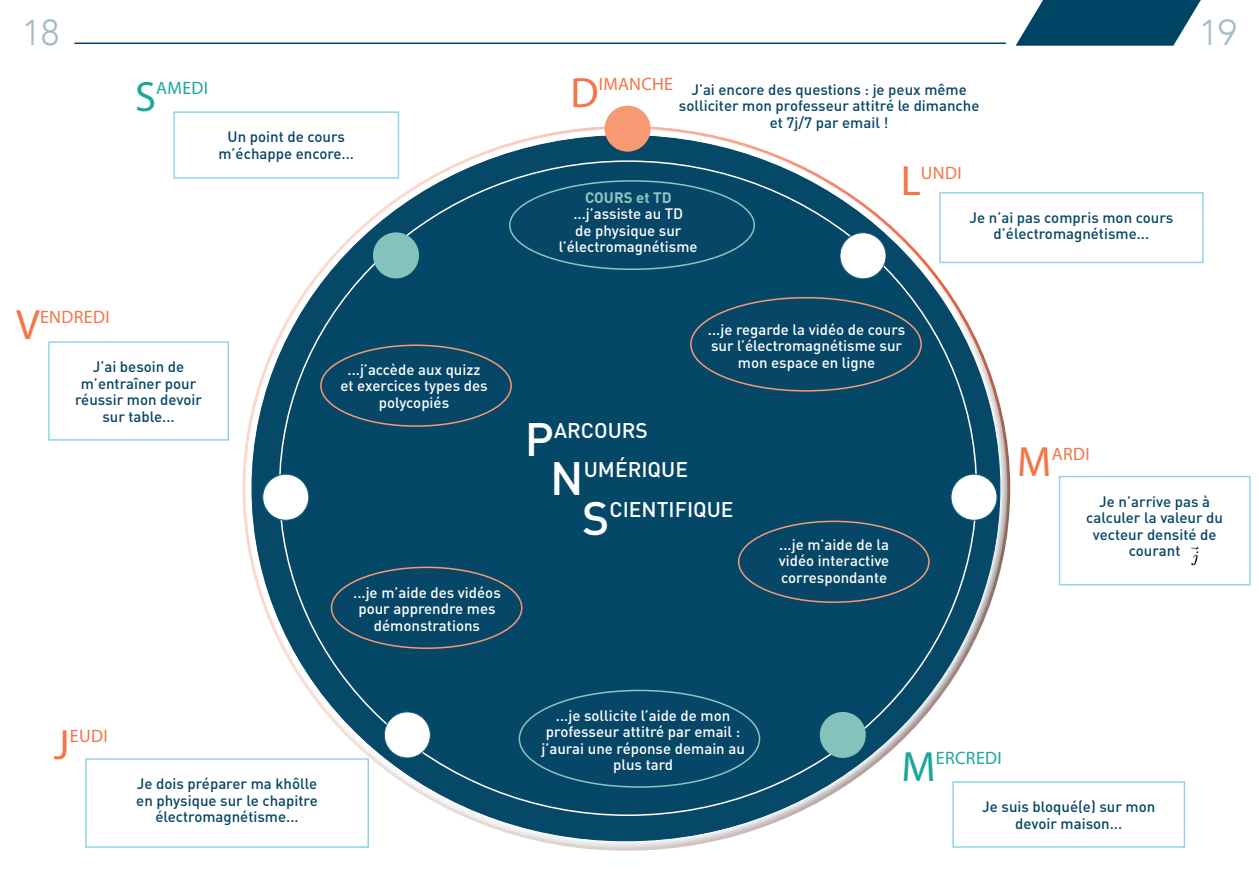
<style>
.page{position:relative;width:1259px;height:893px;background:#fff}
.page>*{position:absolute;margin:0;border:0;box-sizing:border-box;transform-origin:0 0}
.Sous-Titre_1__-_2_li{font:42.45px "Myriad Pro";color:#f37548}
.Sous-Titre_1__-_2_li-2{font:42.45px "Myriad Pro";color:#1aa89a}
.t1{font:300 36px "Avenir";color:#a5bac4}
.Sous-Titre_1__-_2_li-3{font:500 21px "DIN";color:#fff}
.Sous-Titre_1__-_2_li-4{font:18px "Myriad Pro";letter-spacing:.02em;color:#f37548}
.Sous-Titre_1__-_2_li-5{font:18px "Myriad Pro";letter-spacing:.02em;color:#1aa89a}
.t2{font:500 15px/16.5px "DIN";color:#064667;text-align:center}
.t3{font:500 15px/16.5px "DIN";color:#fff;text-align:center}
.s1{font-weight:700;color:#8ec7c0}
.s2{font-size:46.35px}
</style>
<div class="page">
<hr style="left:74px;top:43px;width:932px;height:1px;background:#004465">
<div style="left:257px;top:248px;width:754px;height:604px;background:#231f20;opacity:.75"></div>
<div style="left:252px;top:136px;width:748px;height:705px;background:#054868;border-radius:50%"></div>
<div style="left:384px;top:712px;width:46px;height:46px;background:#fff;border-radius:50%"></div>
<div style="left:384px;top:711px;width:47px;height:47px;border:1px solid #155d7c;border-radius:50%"></div>
<div style="left:263px;top:474px;width:46px;height:46px;background:#fff;border-radius:50%"></div>
<div style="left:262px;top:474px;width:47px;height:47px;border:1px solid #155d7c;border-radius:50%"></div>
<div style="left:331px;top:567px;width:191px;height:82px;border:2px solid #f79972;border-radius:50%"></div>
<div style="left:320px;top:344px;width:192px;height:83px;border:2px solid #f79972;border-radius:50%"></div>
<div style="left:604px;top:106px;width:46px;height:46px;background:#f79972;border-radius:50%"></div>
<div style="left:373px;top:232px;width:46px;height:46px;background:#83c3bb;border-radius:50%"></div>
<div style="left:85px;top:758px;width:284px;height:90px;border:2px solid #91d4e6"></div>
<div style="left:48px;top:341px;width:181px;height:100px;border:2px solid #91d4e6"></div>
<div style="left:173px;top:111px;width:226px;height:68px;border:2px solid #91d4e6"></div>
<div style="left:840px;top:233px;width:46px;height:46px;background:#fff;border-radius:50%"></div>
<div style="left:839px;top:232px;width:47px;height:47px;border:1px solid #155d7c;border-radius:50%"></div>
<div style="left:951px;top:474px;width:46px;height:46px;background:#fff;border-radius:50%"></div>
<div style="left:950px;top:474px;width:47px;height:47px;border:1px solid #155d7c;border-radius:50%"></div>
<div style="left:820px;top:712px;width:46px;height:46px;background:#83c3bb;border-radius:50%"></div>
<div style="left:738px;top:521px;width:191px;height:82px;border:2px solid #f79972;border-radius:50%"></div>
<div style="left:1058px;top:476px;width:192px;height:109px;border:2px solid #91d4e6"></div>
<div style="left:952px;top:781px;width:233px;height:67px;border:2px solid #91d4e6"></div>
<div style="left:939px;top:192px;width:264px;height:71px;border:2px solid #91d4e6"></div>
<svg style="left:1015px;top:0;width:185px;height:46px;background:#26607c"></svg>
<img style="left:1191px;top:546px;width:8px;height:20px">
<h2 class="t1" style="left:22px;top:11px;width:39px">18</h2>
<h2 class="t1" style="left:1199px;top:11px;width:39px">19</h2>
<p class="Sous-Titre_1__-_2_li-2" style="left:135px;top:70px;width:22px">S</p>
<p class="Sous-Titre_1__-_2_li-5" style="left:156px;top:77px;width:54px">AMEDI</p>
<p class="t2" style="left:218px;top:128px;width:137px">Un point de cours m’échappe encore...</p>
<p class="Sous-Titre_1__-_2_li" style="left:16px;top:299px;width:25px">V</p>
<p class="Sous-Titre_1__-_2_li-4" style="left:40px;top:306px;width:71px">ENDREDI</p>
<p class="t2" style="left:75px;top:358px;width:128px">J’ai besoin de m’entraîner pour réussir mon devoir sur table...</p>
<p class="t3" style="left:340px;top:360px;width:149px">...j’accède aux quizz et exercices types des polycopiés</p>
<p class="t3" style="left:353px;top:584px;width:149px">...je m’aide des vidéos pour apprendre mes démonstrations</p>
<p class="Sous-Titre_1__-_2_li" style="left:570px;top:67px;width:30px">D</p>
<p class="Sous-Titre_1__-_2_li-4" style="left:599px;top:73px;width:76px">IMANCHE</p>
<p class="t2" style="left:679px;top:81px;width:302px">J’ai encore des questions : je peux même solliciter mon professeur attitré le dimanche et 7j/7 par email !</p>
<p class="Sous-Titre_1__-_2_li" style="left:900px;top:155px;width:22px">L</p>
<p class="Sous-Titre_1__-_2_li-4" style="left:921px;top:162px;width:42px">UNDI</p>
<p class="t3" style="left:559px;top:189px;width:140px"><span class="s1">COURS et TD </span>...j’assiste au TD<br>de physique sur l’électromagnétisme</p>
<p class="t2" style="left:969px;top:209px;width:205px">Je n’ai pas compris mon cours d’électromagnétisme...</p>
<p class="t3" style="left:708px;top:320px;width:199px">...je regarde la vidéo de cours sur l’électromagnétisme sur mon espace en ligne</p>
<p class="Sous-Titre_1__-_2_li-3" style="left:525px;top:417px;width:125px"><span class="s2">P</span>ARCOURS</p>
<p class="Sous-Titre_1__-_2_li-3" style="left:550px;top:456px;width:139px"><span class="s2">N</span>UMÉRIQUE</p>
<p class="Sous-Titre_1__-_2_li-3" style="left:582px;top:496px;width:153px"><span class="s2">S</span>CIENTIFIQUE</p>
<p class="t3" style="left:779px;top:535px;width:112px;text-align:justify">...je m’aide de la vidéo interactive correspondante</p>
<p class="Sous-Titre_1__-_2_li" style="left:1017px;top:436px;width:36px">M</p>
<p class="Sous-Titre_1__-_2_li-4" style="left:1051px;top:443px;width:40px">ARDI</p>
<p class="t2" style="left:1086px;top:492px;width:138px">Je n’arrive pas à calculer la valeur du vecteur densité de courant</p>
<p class="Sous-Titre_1__-_2_li" style="left:54px;top:718px;width:17px">J</p>
<p class="Sous-Titre_1__-_2_li-4" style="left:70px;top:725px;width:39px">EUDI</p>
<p class="t2" style="left:136px;top:775px;width:183px">Je dois préparer ma khôlle en physique sur le chapitre électromagnétisme...</p>
<p class="t3" style="left:541px;top:707px;width:205px">...je sollicite l’aide de mon professeur attitré par email : j’aurai une réponse demain au plus tard</p>
<p class="Sous-Titre_1__-_2_li-2" style="left:901px;top:740px;width:36px">M</p>
<p class="Sous-Titre_1__-_2_li-5" style="left:936px;top:747px;width:68px">ERCREDI</p>
<p class="t2" style="left:982px;top:798px;width:175px">Je suis bloqué(e) sur mon devoir maison...</p>
</div>
